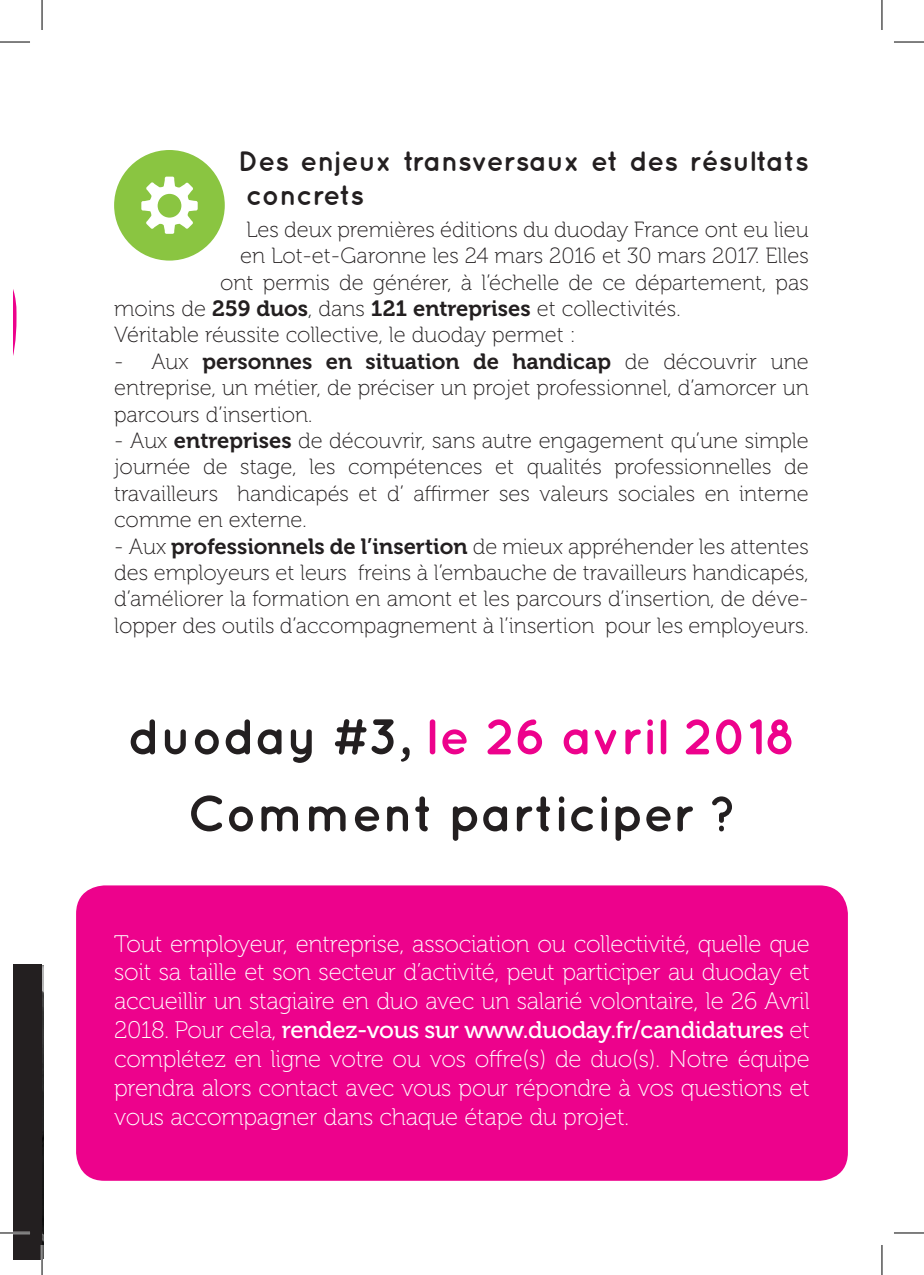
<style>
.page{position:relative;width:924px;height:1275px;background:#fff}
.page>*{position:absolute;margin:0;border:0;box-sizing:border-box;transform-origin:0 0}
.t1{font:700 50px/77px "Quicksand";color:#231f20;text-align:center}
.t2{font:700 28px/33.6px "Quicksand";color:#231f20}
.t3{font:24px/28.8px "Museo 100";letter-spacing:-.01em;color:#fff;text-align:justify}
.t4{font:24px "Museo 500";letter-spacing:-.01em;color:#fff}
.t5{font:22px/26.4px "Museo 100";color:#231f20;text-align:justify}
.t6{font:22px "Museo 700";color:#231f20}
.s1{font-family:"Museo 700"}
.s2{font-family:"Museo 100"}
.s3{color:#ed028c}
</style>
<div class="page">
<img style="left:42px;top:966px;width:1px;height:279px">
<div style="left:14px;top:964px;width:28px;height:296px;background:#231f20"></div>
<div style="left:76px;top:885px;width:771px;height:295px;background:#ed028c;border-radius:28px"></div>
<svg style="left:114px;top:150px;width:111px;height:111px"></svg>
<div style="left:157px;top:194px;width:24px;height:24px;background:#8ac541;border-radius:50%"></div>
<svg style="left:14px;top:292px;width:2px;height:59px"></svg>
<hr style="left:0;top:1231px;width:30px;height:3px;background:#fff">
<hr style="left:41px;top:1245px;width:2px;height:30px;background:#fff">
<hr style="left:0;top:42px;width:30px;height:1px;background:#000">
<hr style="left:893px;top:42px;width:30px;height:1px;background:#000">
<hr style="left:0;top:1232px;width:30px;height:1px;background:#000">
<hr style="left:893px;top:1232px;width:30px;height:1px;background:#000">
<hr style="left:42px;top:0;width:1px;height:30px;background:#000">
<hr style="left:42px;top:1245px;width:1px;height:30px;background:#000">
<hr style="left:881px;top:0;width:1px;height:30px;background:#000">
<hr style="left:881px;top:1245px;width:1px;height:30px;background:#000">
<p class="t2" style="left:238px;top:143px;width:571px">Des enjeux transversaux et des résultats concrets</p>
<p class="t5" style="left:246px;top:216px;width:564px">Les deux premières éditions du duoday France ont eu lieu</p>
<p class="t5" style="left:240px;top:243px;width:570px">en Lot-et-Garonne les 24 mars 2016 et 30 mars 2017. Elles</p>
<p class="t5" style="left:220px;top:269px;width:590px">ont permis de générer, à l’échelle de ce département, pas</p>
<p class="t5" style="left:114px;top:296px;width:567px">moins de <span class="s1">259 duos</span>, dans <span class="s1">121 entreprises</span> et collectivités.</p>
<p class="t5" style="left:114px;top:322px;width:463px">Véritable réussite collective, le duoday permet :</p>
<p class="t6" style="left:114px;top:349px;width:696px"><span class="s2">- Aux</span> personnes en situation de handicap <span class="s2">de découvrir une</span></p>
<p class="t5" style="left:114px;top:375px;width:696px">entreprise, un métier, de préciser un projet professionnel, d’amorcer un parcours d’insertion.</p>
<p class="t5" style="left:114px;top:428px;width:696px">- Aux <span class="s1">entreprises</span> de découvrir, sans autre engagement qu’une simple journée de stage, les compétences et qualités professionnelles de travailleurs handicapés et d’ affirmer ses valeurs sociales en interne comme en externe.</p>
<p class="t5" style="left:114px;top:533px;width:696px">- Aux <span class="s1">professionnels de l’insertion</span> de mieux appréhender les attentes des employeurs et leurs freins à l’embauche de travailleurs handicapés, d’améliorer la formation en amont et les parcours d’insertion, de déve&shy;lopper des outils d’accompagnement à l’insertion pour les employeurs.</p>
<h1 class="t1" style="left:128px;top:697px;width:669px">duoday #3, <span class="s3">le 26 avril 2018<br></span>Comment participer ?</h1>
<p class="t3" style="left:114px;top:929px;width:697px">Tout employeur, entreprise, association ou collectivité, quelle que soit sa taille et son secteur d’activité, peut participer au duoday et accueillir un stagiaire en duo avec un salarié volontaire, le 26 Avril</p>
<p class="t4" style="left:114px;top:1016px;width:697px"><span class="s2">2018. Pour cela,</span> rendez-vous sur www.duoday.fr/candidatures <span class="s2">et</span></p>
<p class="t3" style="left:114px;top:1044px;width:697px">complétez en ligne votre ou vos offre(s) de duo(s). Notre équipe prendra alors contact avec vous pour répondre à vos questions et vous accompagner dans chaque étape du projet.</p>
</div>
